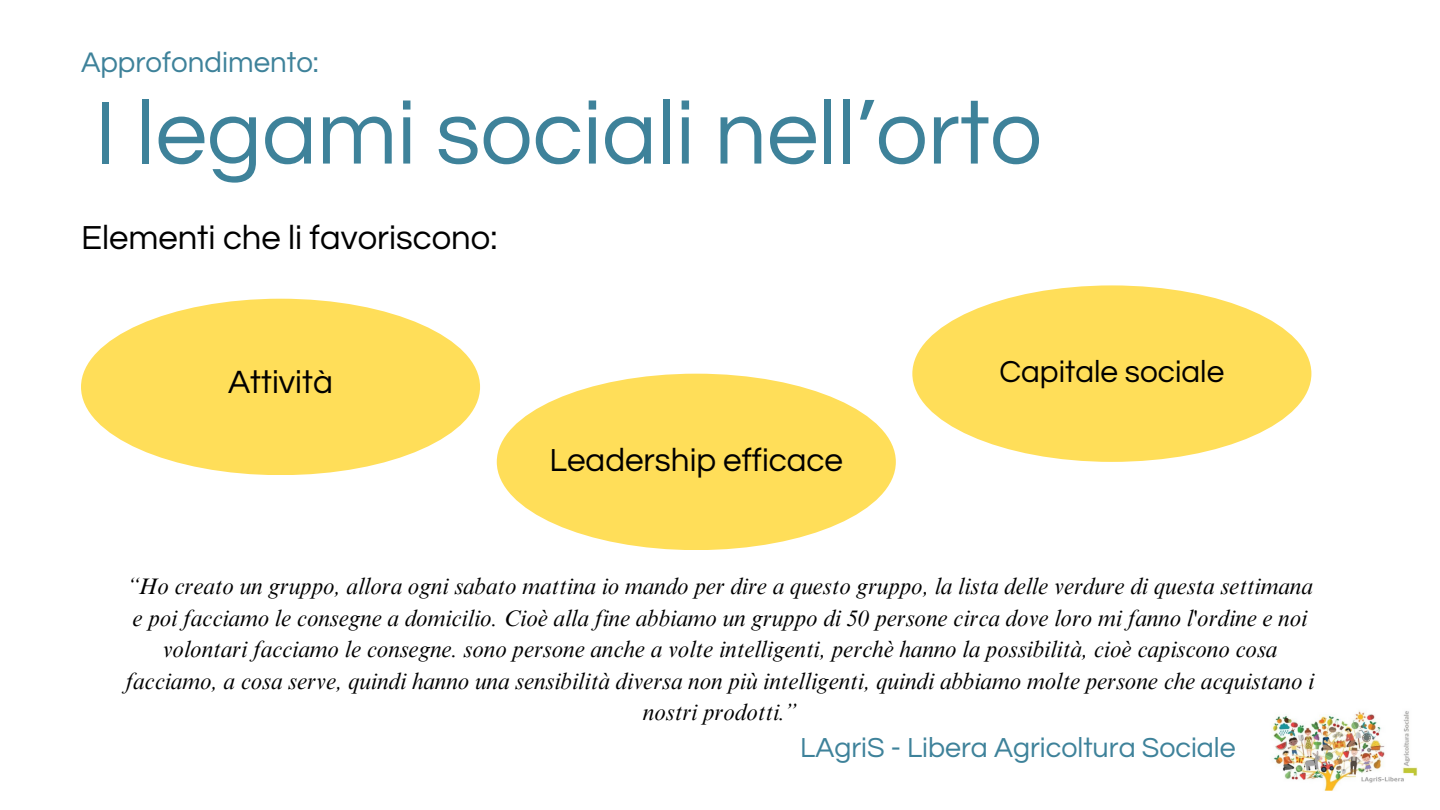
<style>
.page{position:relative;width:1440px;height:810px;background:#fff}
.page>*{position:absolute;margin:0;border:0;box-sizing:border-box;transform-origin:0 0}
.t1{font:92.5px "Questrial";color:#3e829a}
.t2{font:34.6px "Questrial";color:#000}
.t3{font:33.5px "Questrial";color:#000}
.t4{font:33.2px "Questrial";color:#000}
.t5{font:31.5px "Questrial";color:#000}
.t6{font:29.5px "Questrial";color:#3e829a}
.t7{font:28.6px "Questrial";color:#3e829a}
.t8{font:italic 22.9px/31.5px "Times NRMT Pro";color:#000;text-align:center}
</style>
<div class="page">
<img style="left:1272px;top:710px;width:146px;height:81px">
<div style="left:81px;top:299px;width:399px;height:176px;background:#ffde59;border-radius:50%"></div>
<div style="left:497px;top:374px;width:399px;height:176px;background:#ffde59;border-radius:50%"></div>
<div style="left:912px;top:285px;width:399px;height:177px;background:#ffde59;border-radius:50%"></div>
<h3 class="t6" style="left:81px;top:48px;width:239px">Approfondimento:</h3>
<h1 class="t1" style="left:95px;top:88px;width:949px">I legami sociali nell’orto</h1>
<h2 class="t2" style="left:81px;top:221px;width:418px">Elementi che li favoriscono:</h2>
<h2 class="t3" style="left:228px;top:366px;width:106px">Attività</h2>
<h2 class="t5" style="left:999px;top:357px;width:226px">Capitale sociale</h2>
<p class="t4" style="left:549px;top:444px;width:295px">Leadership efficace</p>
<p class="t8" style="left:126px;top:573px;width:1190px">“Ho creato un gruppo, allora ogni sabato mattina io mando per dire a questo gruppo, la lista delle verdure di questa settimana e poi facciamo le consegne a domicilio. Cioè alla fine abbiamo un gruppo di 50 persone circa dove loro mi fanno l'ordine e noi volontari facciamo le consegne. sono persone anche a volte intelligenti, perchè hanno la possibilità, cioè capiscono cosa facciamo, a cosa serve, quindi hanno una sensibilità diversa non più intelligenti, quindi abbiamo molte persone che acquistano i nostri prodotti.”</p>
<h2 class="t7" style="left:800px;top:734px;width:437px">LAgriS - Libera Agricoltura Sociale</h2>
</div>
